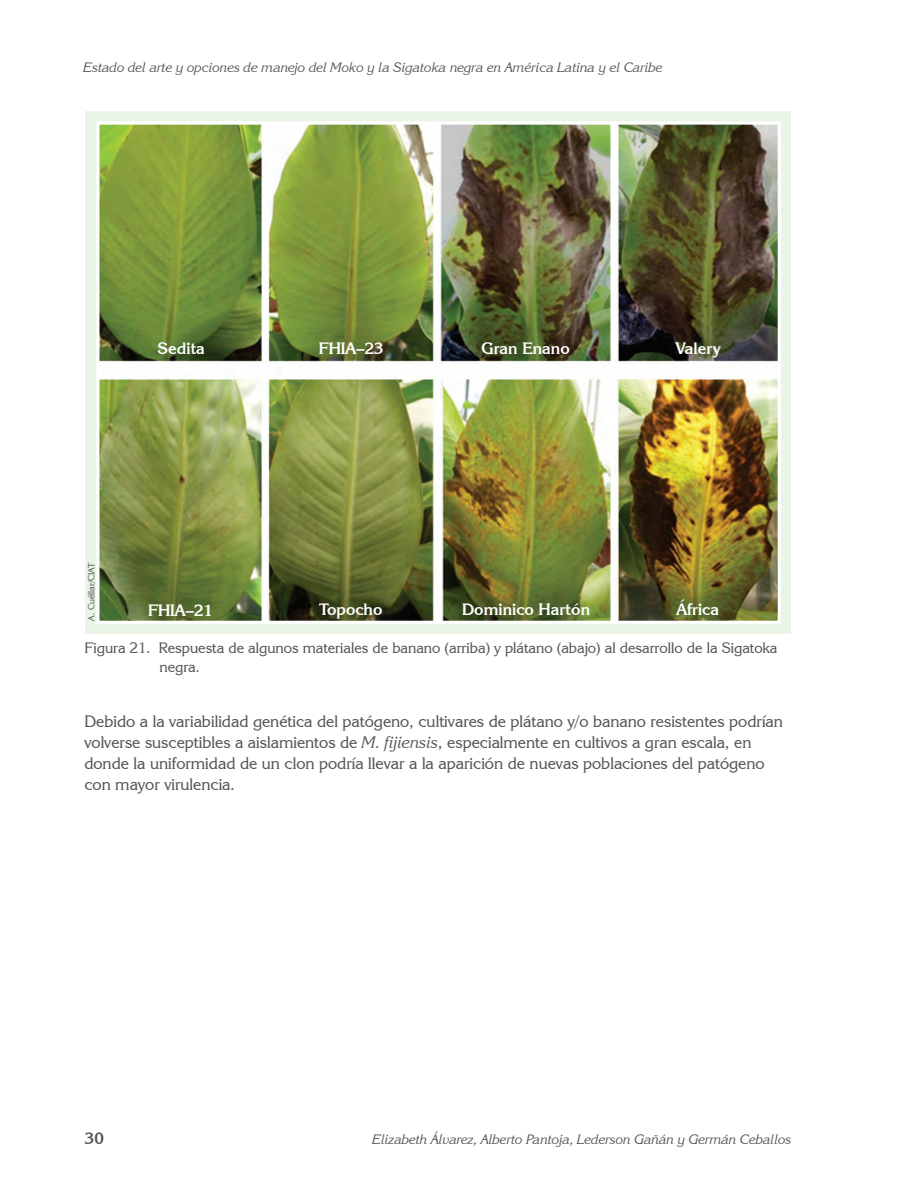
<style>
.page{position:relative;width:918px;height:1188px;background:#fff}
.page>*{position:absolute;margin:0;border:0;box-sizing:border-box;transform-origin:0 0}
.t1{font:16.5px/21px "Korinna IT Cby BT";color:#545557}
.t2{font:700 16.5px "Korinna IT Cby BT";color:#545557}
.t3{font:700 16.35px "Korinna IT Cby BT";color:#fff}
.t4{font:15px/19.5px "Korinna IT Cby BT";color:#545557}
.t5{font:italic 13.5px "Korinna IT Cby BT";color:#545557}
.t6{font:9px "Korinna IT Cby BT";color:#545557}
.s1{font-style:italic}
</style>
<div class="page">
<div style="left:85px;top:112px;width:706px;height:522px;background:#eaf4e7"></div>
<img style="left:100px;top:126px;width:677px;height:494px">
<div style="left:96px;top:122px;width:685px;height:502px;border:3px solid #fff"></div>
<p class="t5" style="left:84px;top:59px;width:581px">Estado del arte y opciones de manejo del Moko y la Sigatoka negra en América Latina y el Caribe</p>
<p class="t3" style="left:157px;top:338px;width:49px">Sedita</p>
<p class="t3" style="left:319px;top:338px;width:66px">FHIA–23</p>
<p class="t3" style="left:481px;top:338px;width:90px">Gran Enano</p>
<p class="t3" style="left:676px;top:338px;width:46px">Valery</p>
<p class="t6" style="left:86px;top:621px;width:60px;rotate:-90deg">A. Cuéllar/CIAT</p>
<p class="t3" style="left:148px;top:600px;width:66px">FHIA–21</p>
<p class="t3" style="left:319px;top:599px;width:65px">Topocho</p>
<p class="t3" style="left:462px;top:599px;width:129px">Dominico Hartón</p>
<p class="t3" style="left:676px;top:599px;width:44px">África</p>
<p class="t4" style="left:159px;top:638px;width:619px;text-indent:-75px">Figura 21. Respuesta de algunos materiales de banano (arriba) y plátano (abajo) al desarrollo de la Sigatoka negra.</p>
<p class="t1" style="left:84px;top:711px;width:700px">Debido a la variabilidad genética del patógeno, cultivares de plátano y/o banano resistentes podrían volverse susceptibles a aislamientos de <span class="s1">M. fijiensis</span>, especialmente en cultivos a gran escala, en donde la uniformidad de un clon podría llevar a la aparición de nuevas poblaciones del patógeno con mayor virulencia.</p>
<p class="t2" style="left:85px;top:1128px;width:21px">30</p>
<p class="t5" style="left:372px;top:1131px;width:420px">Elizabeth Álvarez, Alberto Pantoja, Lederson Gañán y Germán Ceballos</p>
</div>
